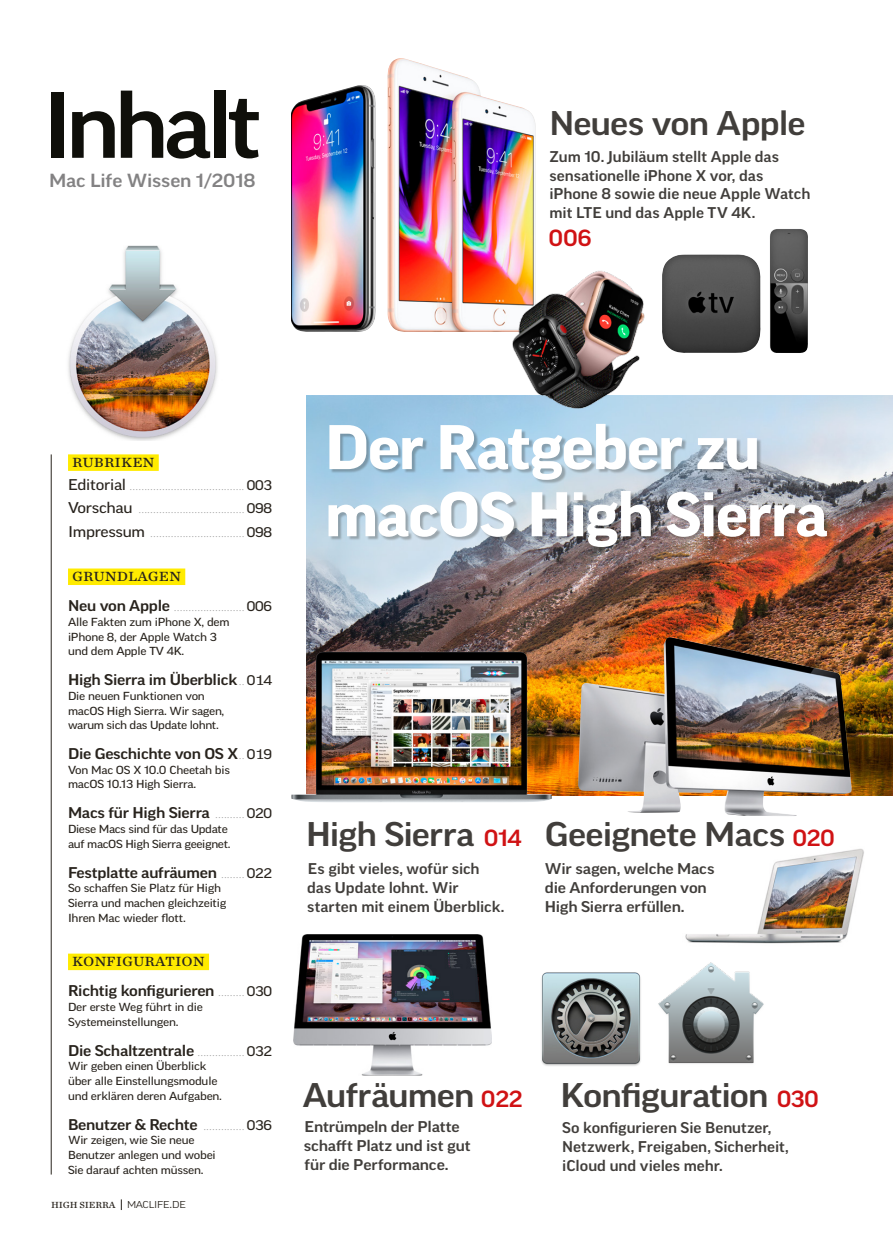
<style>
.page{position:relative;width:893px;height:1234px;background:#fff}
.page>*{position:absolute;margin:0;border:0;box-sizing:border-box;transform-origin:0 0}
.t1{font:500 expanded 90px "Good Pro";letter-spacing:-.06em;color:#0f0f0a}
.t2{font:700 expanded 60.75px/67.1px "Good Pro";letter-spacing:-.025em;color:#fff}
.t3{font:500 expanded 33px "Good Pro";letter-spacing:-.025em;color:#413e3b}
.t4{font:500 expanded 22.5px "Good Pro";letter-spacing:-.02em;color:#d01214}
.t5{font:500 expanded 18.3px "Good Pro";letter-spacing:-.01em;color:#838283}
.t6{font:18px "Chronicle Text G1";color:#28231d}
.t7{font:500 expanded 15px/18.8px "Good Pro";letter-spacing:-.005em;color:#413e3b}
.t8{font:500 expanded 15px "Good Pro";letter-spacing:-.02em;color:#28231d}
.t9{font:12px "Chronicle Text G1";letter-spacing:-.015em;color:#28231d}
.t10{font:expanded 11.25px/14.7px "Good Pro";letter-spacing:-.02em;color:#28231d}
.t11{font:9px "Chronicle Text G1";color:#989898}
.s1{font-family:"Good Pro";font-stretch:expanded;font-size:15px;color:#28231d}
.s2{font-family:"Good Pro";font-stretch:expanded;font-size:13.5px;color:#28231d}
.s3{font-family:"Good Pro";font-weight:500;font-stretch:expanded;font-size:15px;color:#28231d}
.s4{font-family:"Chronicle Text G1";font-weight:400;font-stretch:normal;font-size:9px;color:#989898}
.s5{font-weight:400;font-size:13.5px}
.s6{font-family:"Good Pro";font-weight:300;font-stretch:expanded}
.s7{font-size:22.5px;color:#d01214}
</style>
<div class="page">
<img style="left:685px;top:848px;width:179px;height:96px">
<img style="left:306px;top:396px;width:587px;height:399px">
<img style="left:670px;top:229px;width:138px;height:124px">
<hr style="left:892px;top:400px;width:1px;height:395px;background:#fbb094">
<hr style="left:892px;top:0;width:1px;height:390px;background:#fed1be">
<div style="left:68px;top:454px;width:91px;height:17px;background:#ffeb00"></div>
<div style="left:68px;top:568px;width:117px;height:17px;background:#ffeb00"></div>
<div style="left:68px;top:953px;width:141px;height:16px;background:#ffeb00"></div>
<hr style="left:51px;top:454px;width:1px;height:720px;background:#28231d">
<div style="left:330px;top:425px;width:502px;height:126px;background:#28231d;opacity:.3"></div>
<img style="left:291px;top:651px;width:261px;height:151px">
<img style="left:578px;top:637px;width:274px;height:178px">
<img style="left:291px;top:58px;width:245px;height:274px">
<img style="left:487px;top:248px;width:183px;height:183px">
<img style="left:68px;top:246px;width:150px;height:194px">
<img style="left:293px;top:934px;width:198px;height:140px">
<img style="left:658px;top:962px;width:106px;height:102px">
<img style="left:541px;top:972px;width:100px;height:94px">
<h1 class="t1" style="left:42px;top:74px;width:221px">Inhalt</h1>
<h3 class="t5" style="left:49px;top:170px;width:208px">Mac Life Wissen 1/2018</h3>
<h3 class="t3" style="left:549px;top:104px;width:258px">Neues von Apple</h3>
<h3 class="t7" style="left:549px;top:147px;width:262px">Zum 10. Jubiläum stellt Apple das sensationelle iPhone X vor, das iPhone 8 sowie die neue Apple Watch mit LTE und das Apple TV 4K.</h3>
<h3 class="t4" style="left:549px;top:225px;width:45px">006</h3>
<h3 class="t6" style="left:72px;top:447px;width:84px">rubriken</h3>
<p class="t11" style="left:68px;top:480px;width:206px"><span class="s1">Editorial</span> ....................................... <span class="s2">003</span></p>
<p class="t11" style="left:68px;top:503px;width:206px"><span class="s1">Vorschau</span> .................................... <span class="s2">098</span></p>
<p class="t11" style="left:68px;top:526px;width:206px"><span class="s1">Impressum</span> ................................ <span class="s2">098</span></p>
<h3 class="t6" style="left:72px;top:561px;width:110px">grundlagen</h3>
<p class="t11" style="left:68px;top:601px;width:206px"><span class="s3">Neu von Apple</span> ........................ <span class="s2">006</span></p>
<p class="t10" style="left:68px;top:614px;width:163px">Alle Fakten zum iPhone X, dem iPhone 8, der Apple Watch 3 und dem Apple TV 4K.</p>
<h3 class="t8" style="left:68px;top:671px;width:206px">High Sierra im Überblick <span class="s4">..</span> <span class="s5">014</span></h3>
<p class="t10" style="left:68px;top:688px;width:158px">Die neuen Funktionen von macOS High Sierra. Wir sagen, warum sich das Update lohnt.</p>
<h3 class="t8" style="left:68px;top:745px;width:206px">Die Geschichte von OS X<span class="s4">..</span> <span class="s5">019</span></h3>
<p class="t10" style="left:68px;top:762px;width:163px">Von Mac OS X 10.0 Cheetah bis macOS 10.13 High Sierra.</p>
<h3 class="t8" style="left:68px;top:804px;width:206px">Macs für High Sierra <span class="s4">..........</span> <span class="s5">020</span></h3>
<p class="t10" style="left:68px;top:821px;width:164px">Diese Macs sind für das Update auf macOS High Sierra geeignet.</p>
<h3 class="t8" style="left:68px;top:863px;width:206px">Festplatte aufräumen <span class="s4">........</span> <span class="s5">022</span></h3>
<p class="t10" style="left:68px;top:880px;width:160px">So schaffen Sie Platz für High<br>Sierra und machen gleichzeitig<br>Ihren Mac wieder flott.</p>
<h3 class="t6" style="left:72px;top:946px;width:134px">konfiguration</h3>
<h3 class="t8" style="left:68px;top:982px;width:206px">Richtig konfigurieren <span class="s4">.........</span> <span class="s5">030</span></h3>
<p class="t10" style="left:68px;top:999px;width:136px">Der erste Weg führt in die<br>Systemeinstellungen.</p>
<h3 class="t8" style="left:68px;top:1041px;width:206px">Die Schaltzentrale <span class="s4">................</span> <span class="s5">032</span></h3>
<p class="t10" style="left:68px;top:1058px;width:155px">Wir geben einen Überblick über alle Einstellungsmodule und erklären deren Aufgaben.</p>
<h3 class="t8" style="left:68px;top:1115px;width:206px">Benutzer &amp; Rechte <span class="s4">..............</span> <span class="s5">036</span></h3>
<p class="t10" style="left:68px;top:1132px;width:149px">Wir zeigen, wie Sie neue<br>Benutzer anlegen und wobei<br>Sie darauf achten müssen.</p>
<p class="t9" style="left:51px;top:1194px;width:136px">high sierra <span class="s6">MACLIFE.DE</span></p>
<h2 class="t2" style="left:325px;top:413px;width:504px">Der Ratgeber zu macOS High Sierra</h2>
<h3 class="t3" style="left:306px;top:814px;width:481px">High Sierra <span class="s7">014</span> Geeignete Macs</h3>
<h3 class="t7" style="left:307px;top:859px;width:199px">Es gibt vieles, wofür sich das Update lohnt. Wir starten mit einem Überblick.</h3>
<h3 class="t7" style="left:545px;top:859px;width:171px">Wir sagen, welche Macs die Anforderungen von<br>High Sierra erfüllen.</h3>
<h3 class="t4" style="left:792px;top:824px;width:44px">020</h3>
<h3 class="t3" style="left:303px;top:1076px;width:222px">Aufräumen <span class="s7">022</span></h3>
<h3 class="t7" style="left:304px;top:1116px;width:168px">Entrümpeln der Platte schafft Platz und ist gut für die Performance.</h3>
<h3 class="t3" style="left:560px;top:1076px;width:260px">Konfiguration <span class="s7">030</span></h3>
<h3 class="t7" style="left:562px;top:1117px;width:228px">So konfigurieren Sie Benutzer,<br>Netzwerk, Freigaben, Sicherheit, iCloud und vieles mehr.</h3>
</div>
